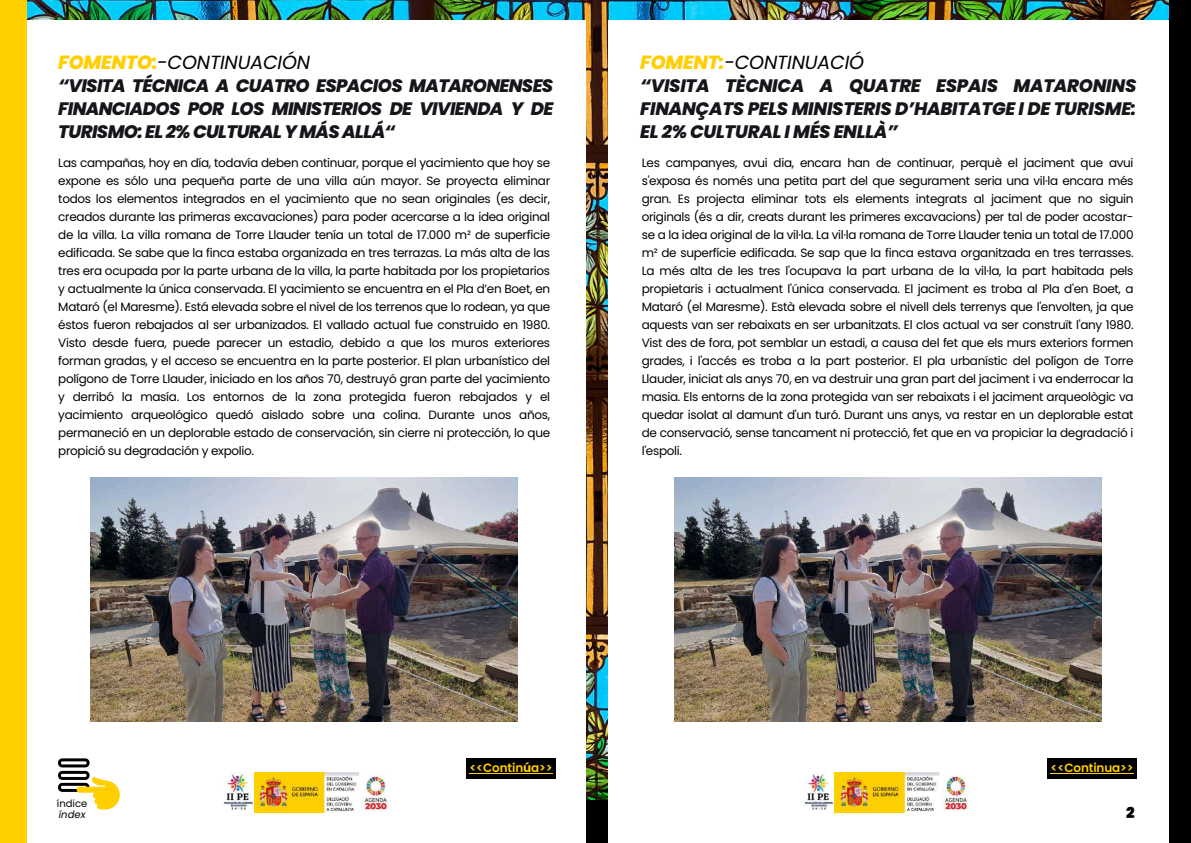
<style>
.page{position:relative;width:1191px;height:843px;background:#fff}
.page>*{position:absolute;margin:0;border:0;box-sizing:border-box;transform-origin:0 0}
.t1{font:italic 19px "Poppins";letter-spacing:-.01em;color:#000}
.t2{font:italic 800 18px/23.2px "Poppins";letter-spacing:-.025em;color:#14161a;text-align:justify}
.t3{font:900 15px "Poppins";color:#000}
.t4{font:12px/18px "Poppins";letter-spacing:-.025em;color:#000;text-align:justify}
.t5{font:600 12px "Poppins";letter-spacing:-.01em;color:#ffcf00}
.t6{font:10px "Poppins";color:#000}
.t7{font:italic 10px "Poppins";color:#000}
.s1{font-weight:800;color:#ffcf00}
.s2{color:#fad02c}
.s3{font-weight:700}
</style>
<div class="page">
<img style="left:27px;top:0;width:1141px;height:799px">
<div style="left:0;top:20px;width:585px;height:822px;background:#fff"></div>
<div style="left:0;top:0;width:27px;height:842px;background:#ffcf00"></div>
<div style="left:608px;top:20px;width:582px;height:822px;background:#fff"></div>
<div style="left:1168px;top:0;width:22px;height:842px;background:#000"></div>
<svg style="left:58px;top:758px;width:61px;height:51px"></svg>
<img style="left:223px;top:772px;width:166px;height:40px">
<img style="left:803px;top:772px;width:166px;height:40px">
<div style="left:466px;top:758px;width:89px;height:20px;background:#000"></div>
<div style="left:1046px;top:758px;width:89px;height:20px;background:#000"></div>
<img style="left:91px;top:477px;width:426px;height:244px">
<hr style="left:483px;top:772px;width:40px;height:1px;background:#ffcf00">
<hr style="left:1064px;top:772px;width:69px;height:1px;background:#ffcf00">
<img style="left:674px;top:477px;width:426px;height:244px">
<h1 class="t1" style="left:58px;top:49px;width:253px"><span class="s1">FOMENTO:</span>-CONTINUACIÓN</h1>
<h2 class="t2" style="left:58px;top:74px;width:496px">“VISITA TÉCNICA A CUATRO ESPACIOS MATARONENSES FINANCIADOS POR LOS MINISTERIOS DE VIVIENDA Y DE TURISMO: EL 2% CULTURAL Y MÁS ALLÁ“</h2>
<p class="t4" style="left:58px;top:153px;width:493px">Las campañas, hoy en día, todavía deben continuar, porque el yacimiento que hoy se expone es sólo una pequeña parte de una villa aún mayor. Se proyecta eliminar todos los elementos integrados en el yacimiento que no sean originales (es decir, creados durante las primeras excavaciones) para poder acercarse a la idea original de la villa. La villa romana de Torre Llauder tenía un total de 17.000 m² de superficie edificada. Se sabe que la finca estaba organizada en tres terrazas. La más alta de las tres era ocupada por la parte urbana de la villa, la parte habitada por los propietarios y actualmente la única conservada. El yacimiento se encuentra en el Pla d’en Boet, en Mataró (el Maresme). Está elevada sobre el nivel de los terrenos que lo rodean, ya que éstos fueron rebajados al ser urbanizados. El vallado actual fue construido en 1980.<br>Visto desde fuera, puede parecer un estadio, debido a que los muros exteriores forman gradas, y el acceso se encuentra en la parte posterior. El plan urbanístico del polígono de Torre Llauder, iniciado en los años 70, destruyó gran parte del yacimiento y derribó la masía. Los entornos de la zona protegida fueron rebajados y el yacimiento arqueológico quedó aislado sobre una colina. Durante unos años, permaneció en un deplorable estado de conservación, sin cierre ni protección, lo que propició su degradación y expolio.</p>
<h1 class="t1" style="left:640px;top:49px;width:225px"><span class="s1">FOMENT:</span>-CONTINUACIÓ</h1>
<h2 class="t2" style="left:640px;top:74px;width:497px">“VISITA TÈCNICA A QUATRE ESPAIS MATARONINS FINANÇATS PELS MINISTERIS D’HABITATGE I DE TURISME:<br>EL 2% CULTURAL I MÉS ENLLÀ”</h2>
<p class="t4" style="left:641px;top:153px;width:493px">Les campanyes, avui dia, encara han de continuar, perquè el jaciment que avui s'exposa és només una petita part del que segurament seria una vil·la encara més gran. Es projecta eliminar tots els elements integrats al jaciment que no siguin originals (és a dir, creats durant les primeres excavacions) per tal de poder acostar&shy;se a la idea original de la vil·la. La vil·la romana de Torre Llauder tenia un total de 17.000 m² de superfície edificada. Se sap que la finca estava organitzada en tres terrasses.<br>La més alta de les tres l'ocupava la part urbana de la vil·la, la part habitada pels propietaris i actualment l'única conservada. El jaciment es troba al Pla d'en Boet, a Mataró (el Maresme). Està elevada sobre el nivell dels terrenys que l'envolten, ja que aquests van ser rebaixats en ser urbanitzats. El clos actual va ser construït l'any 1980.<br>Vist des de fora, pot semblar un estadi, a causa del fet que els murs exteriors formen grades, i l'accés es troba a la part posterior. El pla urbanístic del polígon de Torre Llauder, iniciat als anys 70, en va destruir una gran part del jaciment i va enderrocar la masia. Els entorns de la zona protegida van ser rebaixats i el jaciment arqueològic va quedar isolat al damunt d'un turó. Durant uns anys, va restar en un deplorable estat de conservació, sense tancament ni protecció, fet que en va propiciar la degradació i l'espoli.</p>
<p class="t5" style="left:469px;top:759px;width:85px"><span class="s2">&lt;&lt;</span>Contin<span class="s3">ú</span>a&gt;&gt;</p>
<p class="t5" style="left:1050px;top:759px;width:85px"><span class="s2">&lt;&lt;</span>Continua&gt;&gt;</p>
<p class="t6" style="left:57px;top:795px;width:32px">índice</p>
<p class="t7" style="left:59px;top:807px;width:28px">índex</p>
<p class="t3" style="left:1125px;top:802px;width:10px">2</p>
</div>
